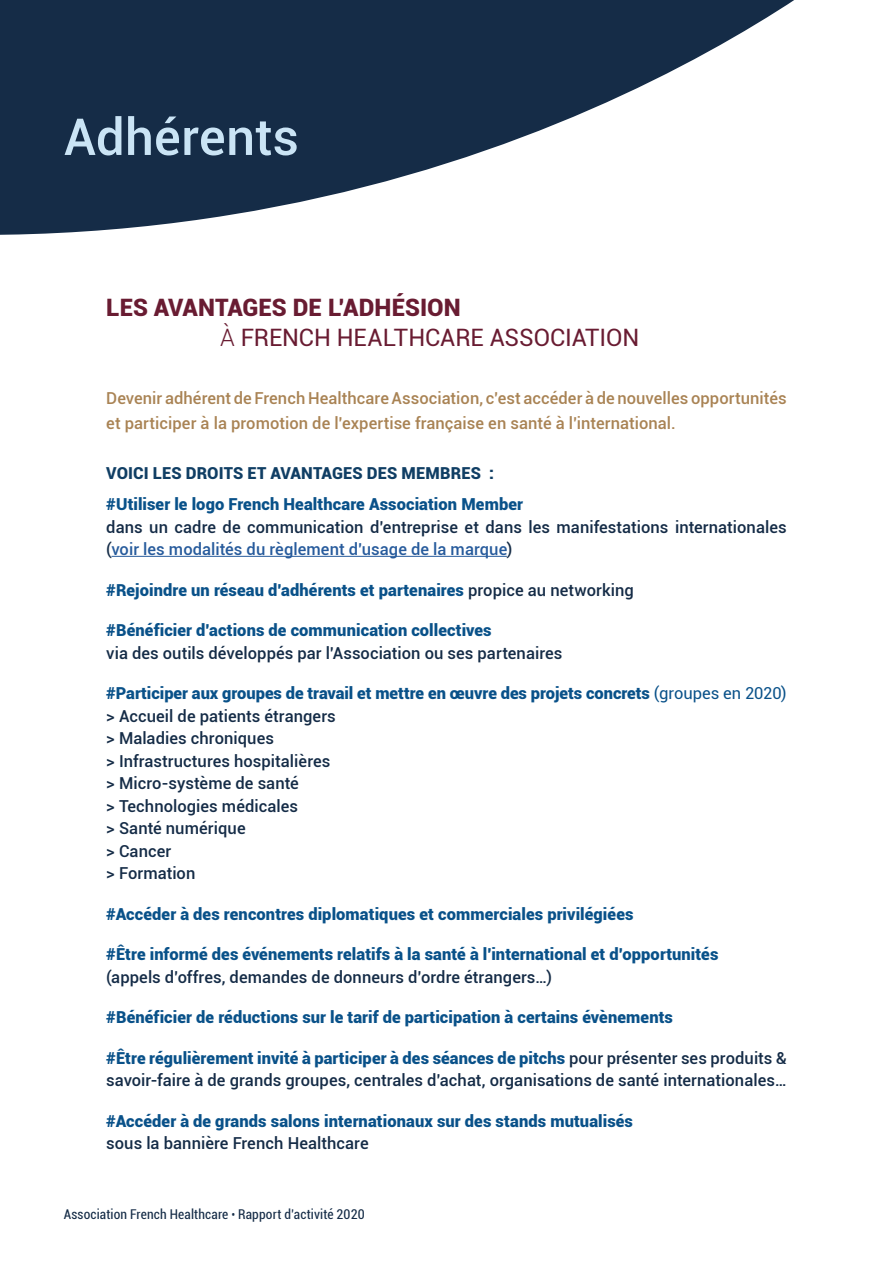
<style>
.page{position:relative;width:893px;height:1263px;background:#fff}
.page>*{position:absolute;margin:0;border:0;box-sizing:border-box;transform-origin:0 0}
.t1{font:500 51px "Roboto";color:#cae4f5}
.t2{font:24px/30px "Roboto";letter-spacing:-.005em;color:#691c32}
.t3{font:500 16.5px/22.5px "Roboto";letter-spacing:.005em;color:#152c47}
.t4{font:900 16.5px "Roboto";letter-spacing:.005em;color:#095189}
.t5{font:500 16.5px/25.5px "Roboto";letter-spacing:.005em;color:#a98354}
.t6{font:900 16.5px "Roboto";letter-spacing:.005em;color:#103e64}
.t7{font:condensed 13.5px "Roboto";letter-spacing:.01em;color:#152c47}
.s1{font-weight:900}
.s2{font-weight:300}
.s3{color:#275b9c}
.s4{font-weight:500;color:#152c47}
.s5{font-weight:900;color:#095189}
.s6{font-weight:400;color:#095189}
.s7{font-size:12px}
</style>
<div class="page">
<svg style="left:0;top:0;width:794px;height:235px;fill:#152c47"></svg>
<hr style="left:111px;top:556px;width:396px;height:1px;background:#275b9c">
<h1 class="t1" style="left:64px;top:101px;width:237px">Adhérents</h1>
<h2 class="t2" style="left:220px;top:291px;width:421px;text-indent:-114px"><span class="s1">LES AVANTAGES DE L’ADHÉSION<br></span><span class="s2">À</span> FRENCH HEALTHCARE ASSOCIATION</h2>
<p class="t5" style="left:106px;top:384px;width:682px">Devenir adhérent de French Healthcare Association, c'est accéder à de nouvelles opportunités et participer à la promotion de l'expertise française en santé à l'international.</p>
<p class="t6" style="left:106px;top:461px;width:389px">VOICI LES DROITS ET AVANTAGES DES MEMBRES :</p>
<p class="t4" style="left:106px;top:493px;width:418px">#Utiliser le logo French Healthcare Association Member</p>
<p class="t3" style="left:106px;top:515px;width:682px">dans un cadre de communication d'entreprise et dans les manifestations internationales (<span class="s3">voir les modalités du règlement d'usage de la marque</span>)</p>
<p class="t4" style="left:106px;top:578px;width:529px">#Rejoindre un réseau d'adhérents et partenaires <span class="s4">propice au networking</span></p>
<p class="t4" style="left:106px;top:619px;width:387px">#Bénéficier d'actions de communication collectives</p>
<p class="t3" style="left:106px;top:641px;width:458px">via des outils développés par l'Association ou ses partenaires</p>
<p class="t3" style="left:106px;top:681px;width:682px"><span class="s5">#Participer aux groupes de travail et mettre en œuvre des projets concrets</span> <span class="s6">(groupes en 2020) </span>&gt; Accueil de patients étrangers<br>&gt; Maladies chroniques<br>&gt; Infrastructures hospitalières<br>&gt; Micro-système de santé<br>&gt; Technologies médicales<br>&gt; Santé numérique<br>&gt; Cancer<br>&gt; Formation</p>
<p class="t4" style="left:106px;top:902px;width:529px">#Accéder à des rencontres diplomatiques et commerciales privilégiées</p>
<p class="t4" style="left:106px;top:943px;width:614px">#Être informé des événements relatifs à la santé à l'international et d'opportunités</p>
<p class="t3" style="left:106px;top:965px;width:447px">(appels d'offres, demandes de donneurs d'ordre étrangers…)</p>
<p class="t4" style="left:106px;top:1006px;width:568px">#Bénéficier de réductions sur le tarif de participation à certains évènements</p>
<p class="t3" style="left:106px;top:1046px;width:682px"><span class="s5">#Être régulièrement invité à participer à des séances de pitchs</span> pour présenter ses produits &amp; savoir-faire à de grands groupes, centrales d'achat, organisations de santé internationales…</p>
<p class="t4" style="left:106px;top:1109px;width:528px">#Accéder à de grands salons internationaux sur des stands mutualisés</p>
<p class="t3" style="left:106px;top:1131px;width:264px">sous la bannière French Healthcare</p>
<p class="t7" style="left:64px;top:1205px;width:302px">Association French Healthcare <span class="s7">•</span> Rapport d’activité 2020</p>
</div>
